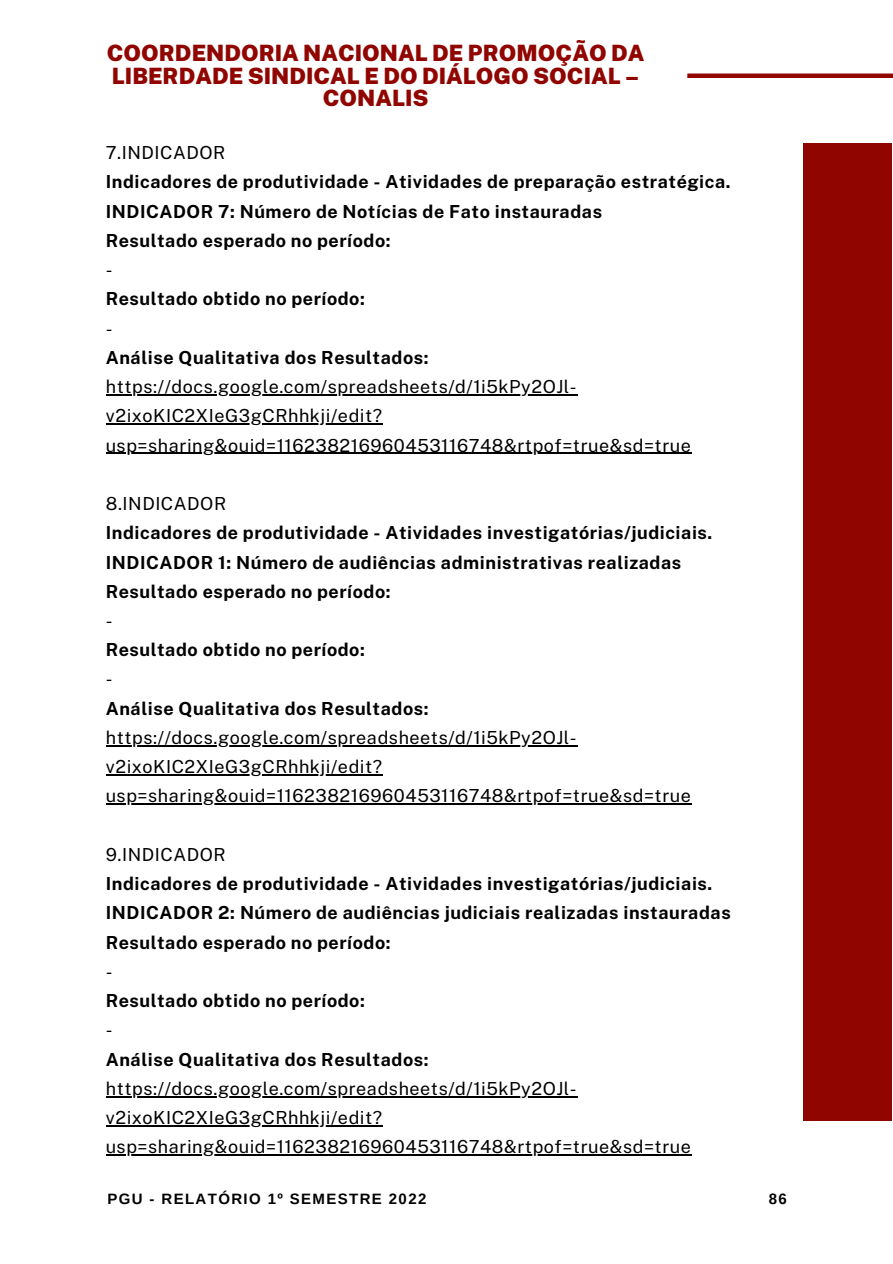
<style>
.page{position:relative;width:893px;height:1264px;background:#fff}
.page>*{position:absolute;margin:0;border:0;box-sizing:border-box;transform-origin:0 0}
.t1{font:900 22.5px/22.5px "Public Sans";color:#900500;text-align:center}
.t2{font:700 18px/29.2px "Public Sans";letter-spacing:.03em;color:#000}
.t3{font:18px/29.2px "Public Sans";letter-spacing:.03em;color:#000}
.t4{font:700 15px "Arimo";letter-spacing:.095em;color:#000}
</style>
<div class="page">
<hr style="left:106px;top:394px;width:471px;height:1px;background:#000">
<hr style="left:106px;top:423px;width:277px;height:1px;background:#000">
<hr style="left:106px;top:452px;width:585px;height:2px;background:#000">
<hr style="left:106px;top:745px;width:471px;height:1px;background:#000">
<hr style="left:106px;top:774px;width:277px;height:1px;background:#000">
<hr style="left:106px;top:803px;width:585px;height:1px;background:#000">
<hr style="left:106px;top:1095px;width:471px;height:2px;background:#000">
<hr style="left:106px;top:1125px;width:277px;height:1px;background:#000">
<hr style="left:106px;top:1154px;width:585px;height:1px;background:#000">
<div style="left:803px;top:143px;width:89px;height:977px;background:#900500"></div>
<div style="left:687px;top:73px;width:205px;height:5px;background:#900500"></div>
<p class="t1" style="left:107px;top:42px;width:539px">COORDENDORIA NACIONAL DE PROMOÇÃO DA<br>LIBERDADE SINDICAL E DO DIÁLOGO SOCIAL –<br>CONALIS</p>
<p class="t3" style="left:106px;top:138px;width:121px">7.INDICADOR</p>
<p class="t2" style="left:106px;top:167px;width:626px">Indicadores de produtividade - Atividades de preparação estratégica.<br>INDICADOR 7: Número de Notícias de Fato instauradas<br>Resultado esperado no período:</p>
<p class="t3" style="left:106px;top:255px;width:8px">-</p>
<p class="t2" style="left:106px;top:284px;width:260px">Resultado obtido no período:</p>
<p class="t3" style="left:106px;top:313px;width:8px">-</p>
<p class="t2" style="left:106px;top:342px;width:324px">Análise Qualitativa dos Resultados:</p>
<p class="t3" style="left:106px;top:372px;width:586px">https://docs.google.com/spreadsheets/d/1i5kPy2OJl&shy;v2ixoKIC2XIeG3gCRhhkji/edit? usp=sharing&amp;ouid=116238216960453116748&amp;rtpof=true&amp;sd=true</p>
<p class="t3" style="left:106px;top:489px;width:122px">8.INDICADOR</p>
<p class="t2" style="left:106px;top:518px;width:608px">Indicadores de produtividade - Atividades investigatórias/judiciais.<br>INDICADOR 1: Número de audiências administrativas realizadas<br>Resultado esperado no período:</p>
<p class="t3" style="left:106px;top:606px;width:8px">-</p>
<p class="t2" style="left:106px;top:635px;width:260px">Resultado obtido no período:</p>
<p class="t3" style="left:106px;top:664px;width:8px">-</p>
<p class="t2" style="left:106px;top:693px;width:324px">Análise Qualitativa dos Resultados:</p>
<p class="t3" style="left:106px;top:722px;width:586px">https://docs.google.com/spreadsheets/d/1i5kPy2OJl&shy;v2ixoKIC2XIeG3gCRhhkji/edit? usp=sharing&amp;ouid=116238216960453116748&amp;rtpof=true&amp;sd=true</p>
<p class="t3" style="left:106px;top:839px;width:121px">9.INDICADOR</p>
<p class="t2" style="left:106px;top:869px;width:626px">Indicadores de produtividade - Atividades investigatórias/judiciais.<br>INDICADOR 2: Número de audiências judiciais realizadas instauradas<br>Resultado esperado no período:</p>
<p class="t3" style="left:106px;top:956px;width:8px">-</p>
<p class="t2" style="left:106px;top:985px;width:260px">Resultado obtido no período:</p>
<p class="t3" style="left:106px;top:1015px;width:8px">-</p>
<p class="t2" style="left:106px;top:1044px;width:324px">Análise Qualitativa dos Resultados:</p>
<p class="t3" style="left:106px;top:1073px;width:586px">https://docs.google.com/spreadsheets/d/1i5kPy2OJl&shy;v2ixoKIC2XIeG3gCRhhkji/edit? usp=sharing&amp;ouid=116238216960453116748&amp;rtpof=true&amp;sd=true</p>
<p class="t4" style="left:107px;top:1190px;width:320px">PGU - RELATÓRIO 1º SEMESTRE 2022</p>
<p class="t4" style="left:768px;top:1190px;width:20px">86</p>
</div>
